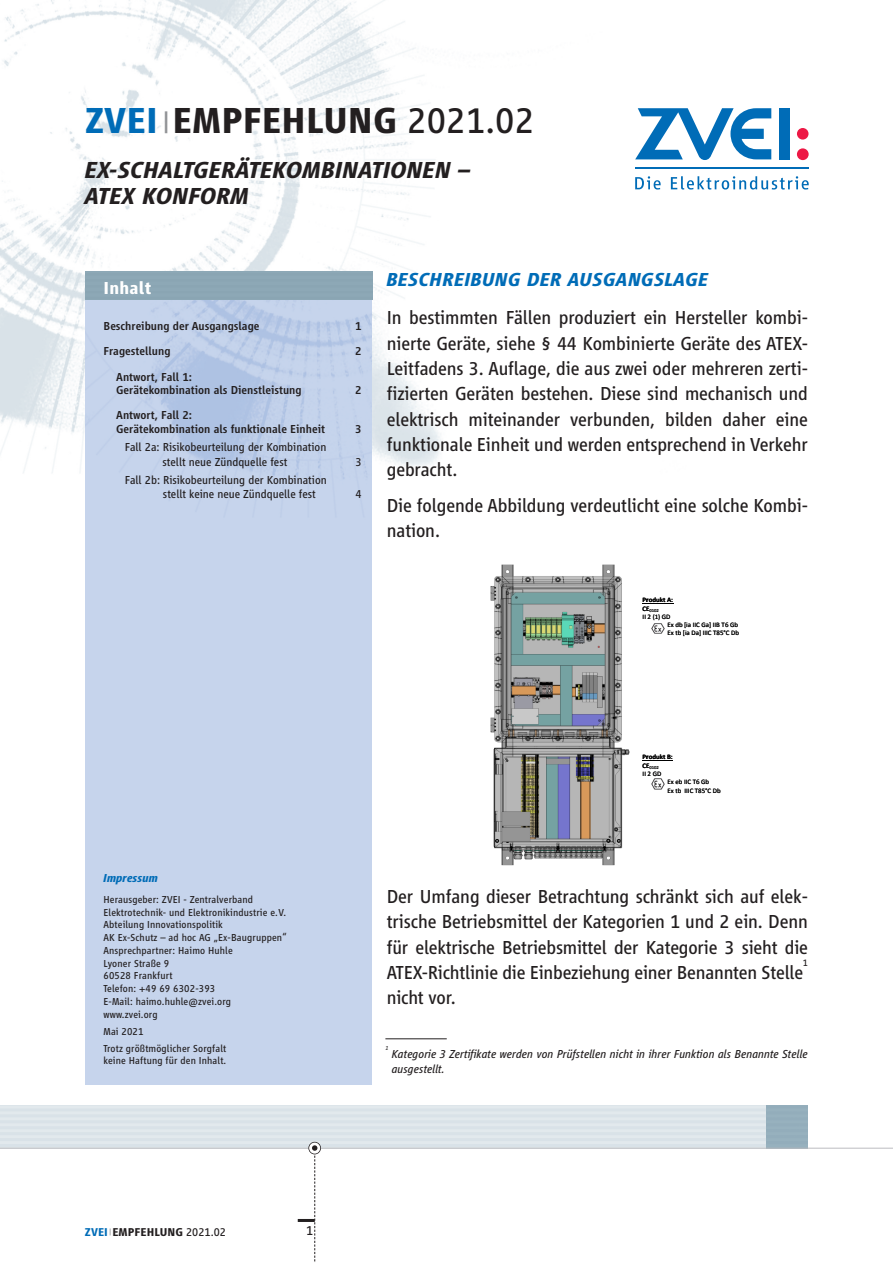
<style>
.page{position:relative;width:893px;height:1263px;background:#fff}
.page>*{position:absolute;margin:0;border:0;box-sizing:border-box;transform-origin:0 0}
.t1{font:700 37.5px "Vialog LT";letter-spacing:.005em;color:#231f20}
.t2{font:italic 700 24px/26.2px "Vialog LT";letter-spacing:.015em;color:#231f20}
.t3{font:19.5px/25.3px "Vialog LT";letter-spacing:-.005em;color:#231f20;text-align:justify}
.t4{font:italic 700 19.5px "Vialog LT";letter-spacing:.03em;color:#006cb7}
.t5{font:700 18px "Vialog LT";letter-spacing:.01em;color:#fff}
.t6{font:13.5px "Vialog LT";color:#231f20}
.t7{font:500 12px/13.5px "Vialog LT";color:#231f20}
.t8{font:12px/14.2px "Vialog LT";color:#231f20;text-align:center}
.t9{font:italic 12px/15px "Vialog LT";color:#231f20}
.t10{font:italic 700 12px "Vialog LT";color:#006cb7}
.t11{font:700 11.85px "Vialog LT";letter-spacing:.005em;color:#231f20}
.t12{font:10.5px/12.8px "Vialog LT";letter-spacing:.01em;color:#231f20}
.t13{font:9.75px "Vialog LT";color:#231f20}
.t14{font:6.9px/8.2px "Calibri";color:#000}
.t15{font:700 6.9px "Calibri";color:#000}
.t16{font:italic 6px "Vialog LT";color:#231f20}
.t17{font:4.65px "Calibri";color:#000}
.s1{color:#006cb7}
.s2{font-weight:400;font-size:29.1px;color:#919396}
.s3{font-weight:400}
.s4{font-weight:400;font-size:9.15px;color:#919396}
</style>
<div class="page">
<img style="left:0;top:0;width:686px;height:473px">
<div style="left:85px;top:297px;width:287px;height:788px;background:#c6d4ec"></div>
<img style="left:85px;top:299px;width:287px;height:193px">
<div style="left:85px;top:271px;width:287px;height:28px;background:#8ca7b5"></div>
<svg style="left:635px;top:108px;width:136px;height:52px"></svg>
<div style="left:779px;top:108px;width:10px;height:51px;background:#006cb7"></div>
<div style="left:797px;top:128px;width:11px;height:12px;background:#ed1845;border-radius:50%"></div>
<div style="left:797px;top:148px;width:12px;height:12px;background:#ed1845;border-radius:50%"></div>
<hr style="left:635px;top:168px;width:174px;height:1px;background:#006cb7">
<svg style="left:635px;top:176px;width:26px;height:14px"></svg>
<svg style="left:671px;top:176px;width:138px;height:14px"></svg>
<hr style="left:0;top:1148px;width:893px;height:1px;background:#bcbdc0">
<hr style="left:298px;top:1219px;width:17px;height:3px;background:#231f20">
<div style="left:308px;top:1142px;width:13px;height:12px;border:2px solid #231f20;border-radius:50%"></div>
<svg style="left:312px;top:1145px;width:5px;height:117px"></svg>
<img style="left:490px;top:564px;width:140px;height:302px">
<svg style="left:643px;top:603px;width:30px;height:1px"></svg>
<svg style="left:643px;top:760px;width:30px;height:1px"></svg>
<svg style="left:652px;top:623px;width:12px;height:11px"></svg>
<svg style="left:652px;top:778px;width:12px;height:12px"></svg>
<hr style="left:385px;top:1038px;width:62px;height:1px;background:#231f20">
<h1 class="t1" style="left:85px;top:108px;width:451px"><span class="s1">ZVEI</span><span class="s2">|</span>EMPFEHLUNG <span class="s3">2021.02</span></h1>
<p class="t2" style="left:85px;top:159px;width:387px">EX-SCHALTGERÄTEKOMBINATIONEN –<br>ATEX KONFORM</p>
<p class="t5" style="left:104px;top:282px;width:49px">Inhalt</p>
<p class="t7" style="left:104px;top:321px;width:158px">Beschreibung der Ausgangslage</p>
<p class="t7" style="left:355px;top:321px;width:8px">1</p>
<p class="t7" style="left:104px;top:346px;width:69px">Fragestellung</p>
<p class="t7" style="left:355px;top:346px;width:8px">2</p>
<p class="t7" style="left:116px;top:371px;width:187px">Antwort, Fall 1:<br>Gerätekombination als Dienstleistung</p>
<p class="t7" style="left:355px;top:385px;width:8px">2</p>
<p class="t7" style="left:116px;top:410px;width:210px">Antwort, Fall 2:<br>Gerätekombination als funktionale Einheit</p>
<p class="t8" style="left:125px;top:441px;width:203px">Fall 2a: Risikobeurteilung der Kombination stellt neue Zündquelle fest</p>
<p class="t8" style="left:163px;top:474px;width:165px;text-align:left;text-indent:-38px">Fall 2b: Risikobeurteilung der Kombination stellt keine neue Zündquelle fest</p>
<p class="t7" style="left:355px;top:423px;width:8px">3</p>
<p class="t8" style="left:355px;top:456px;width:8px">3</p>
<p class="t8" style="left:355px;top:488px;width:8px">4</p>
<p class="t4" style="left:387px;top:273px;width:323px">BESCHREIBUNG DER AUSGANGSLAGE</p>
<p class="t3" style="left:387px;top:307px;width:423px">In bestimmten Fällen produziert ein Hersteller kombi&shy;nierte Geräte, siehe § 44 Kombinierte Geräte des ATEX-Leitfadens 3. Auflage, die aus zwei oder mehreren zerti&shy;fizierten Geräten bestehen. Diese sind mechanisch und elektrisch miteinander verbunden, bilden daher eine funktionale Einheit und werden entsprechend in Verkehr gebracht.</p>
<p class="t3" style="left:387px;top:495px;width:423px">Die folgende Abbildung verdeutlicht eine solche Kombi&shy;nation.</p>
<p class="t15" style="left:643px;top:596px;width:32px">!"#$%&amp;' )*</p>
<p class="t14" style="left:643px;top:612px;width:29px">''&amp;% ($) *+</p>
<p class="t17" style="left:643px;top:608px;width:19px"><sup>!"</sup>#$#%&amp;</p>
<p class="t14" style="left:666px;top:621px;width:75px">&amp;",&amp;-.&amp;/01 ''! *12 ''3 45 *. ",&amp;6.&amp;/01 +12 '''! 4789! +.</p>
<p class="t10" style="left:104px;top:873px;width:56px">Impressum</p>
<p class="t12" style="left:104px;top:894px;width:185px">Herausgeber: ZVEI - Zentralverband<br>Elektrotechnik- und Elektronikindustrie e.V.<br>Abteilung Innovationspolitik<br>AK Ex-Schutz – ad hoc AG „Ex-Baugruppen“<br>Ansprechpartner: Haimo Huhle<br>Lyoner Straße 9<br>60528 Frankfurt<br>Telefon: +49 69 6302-393<br>E-Mail: haimo.huhle@zvei.org www.zvei.org</p>
<p class="t12" style="left:104px;top:1024px;width:124px;line-height:17px">Mai 2021<br>Trotz größtmöglicher Sorgfalt</p>
<p class="t12" style="left:104px;top:1055px;width:124px">keine Haftung für den Inhalt.</p>
<p class="t15" style="left:643px;top:753px;width:33px">!"#$%&amp;' +*(</p>
<p class="t14" style="left:643px;top:769px;width:20px">''&amp;% *+</p>
<p class="t17" style="left:643px;top:765px;width:19px"><sup>!"</sup>#$#%&amp;</p>
<p class="t14" style="left:666px;top:778px;width:56px">&amp;",&amp;:. ''! 45 *. &amp;",&amp;6.&amp;&amp;'''! 4789! +.</p>
<p class="t14" style="left:693px;top:786px;width:3px">&amp;</p>
<p class="t14" style="left:711px;top:786px;width:13px">&amp; &amp;</p>
<p class="t3" style="left:387px;top:886px;width:423px">Der Umfang dieser Betrachtung schränkt sich auf elek&shy;trische Betriebsmittel der Kategorien 1 und 2 ein. Denn für elektrische Betriebsmittel der Kategorie 3 sieht die ATEX-Richtlinie die Einbeziehung einer Benannten Stelle</p>
<p class="t13" style="left:803px;top:959px;width:7px">1</p>
<p class="t3" style="left:387px;top:987px;width:71px">nicht vor.</p>
<p class="t16" style="left:385px;top:1046px;width:5px">1</p>
<p class="t9" style="left:392px;top:1048px;width:418px">Kategorie 3 Zertifikate werden von Prüfstellen nicht in ihrer Funktion als Benannte Stelle ausgestellt.</p>
<p class="t11" style="left:85px;top:1228px;width:143px"><span class="s1">ZVEI</span><span class="s4">|</span>EMPFEHLUNG <span class="s3">2021.02</span></p>
<p class="t6" style="left:306px;top:1226px;width:8px">1</p>
</div>
